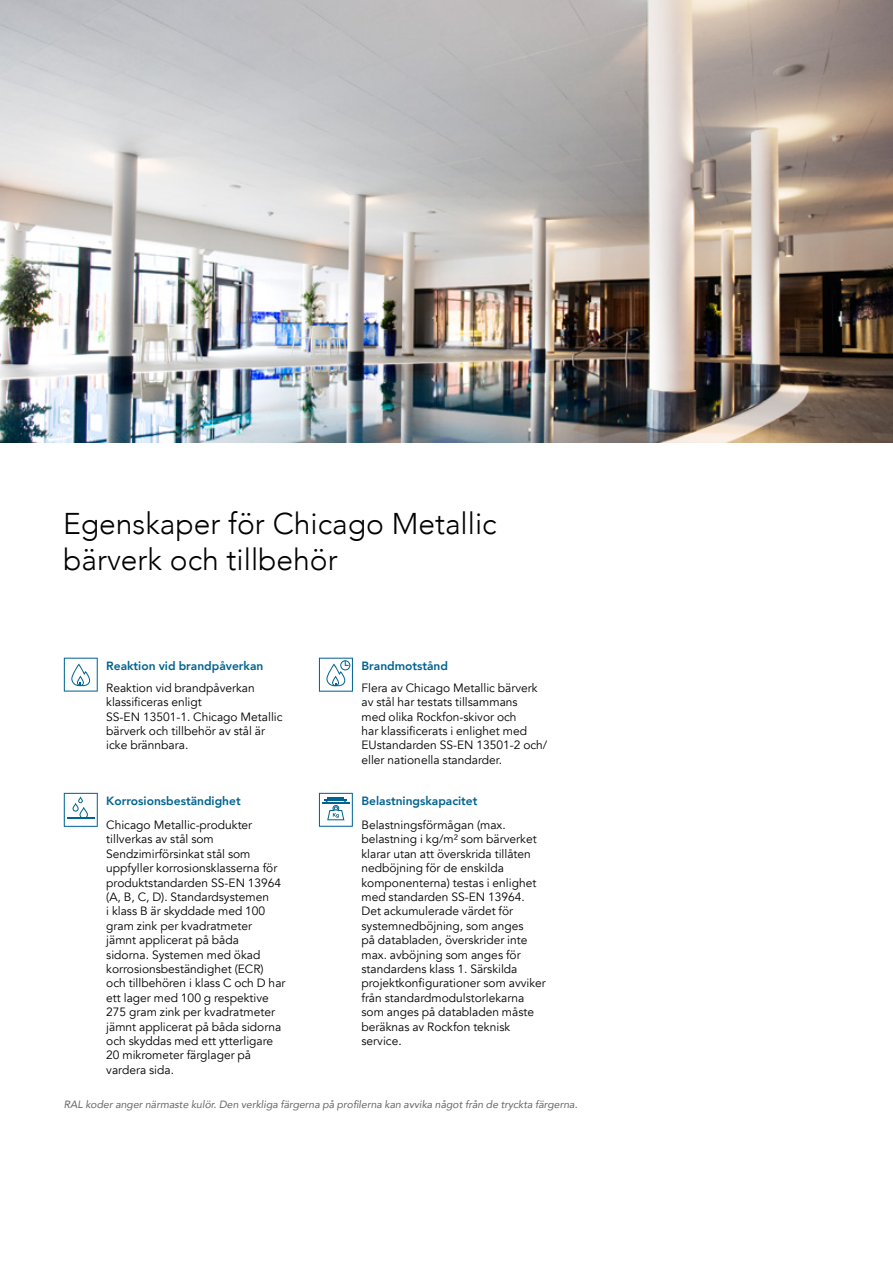
<style>
.page{position:relative;width:893px;height:1263px;background:#fff}
.page>*{position:absolute;margin:0;border:0;box-sizing:border-box;transform-origin:0 0}
.t1{font:300 30px/36px "Avenir";color:#000}
.t2{font:12px/14.4px "Avenir";color:#000}
.t3{font:800 12px "Avenir";color:#006390}
.t4{font:italic 10.5px "Avenir";color:#646567}
</style>
<div class="page">
<svg style="left:64px;top:658px;width:34px;height:34px"></svg>
<svg style="left:319px;top:658px;width:34px;height:34px"></svg>
<svg style="left:319px;top:793px;width:34px;height:34px"></svg>
<svg style="left:64px;top:793px;width:34px;height:34px"></svg>
<img style="left:0;top:0;width:893px;height:442px">
<h1 class="t1" style="left:63px;top:506px;width:435px">Egenskaper för Chicago Metallic bärverk och tillbehör</h1>
<p class="t3" style="left:106px;top:656px;width:159px">Reaktion vid brandpåverkan</p>
<p class="t2" style="left:106px;top:680px;width:178px">Reaktion vid brandpåverkan klassificeras enligt<br>SS-EN 13501-1. Chicago Metallic bärverk och tillbehör av stål är icke brännbara.</p>
<p class="t3" style="left:106px;top:791px;width:136px">Korrosionsbeständighet</p>
<p class="t2" style="left:106px;top:818px;width:181px">Chicago Metallic-produkter tillverkas av stål som<br>Sendzimirförsinkat stål som uppfyller korrosionsklasserna för produktstandarden SS-EN 13964 (A, B, C, D). Standardsystemen<br>i klass B är skyddade med 100 gram zink per kvadratmeter<br>jämnt applicerat på båda<br>sidorna. Systemen med ökad korrosionsbeständighet (ECR) och tillbehören i klass C och D har ett lager med 100 g respektive<br>275 gram zink per kvadratmeter jämnt applicerat på båda sidorna och skyddas med ett ytterligare<br>20 mikrometer färglager på vardera sida.</p>
<p class="t3" style="left:361px;top:656px;width:88px">Brandmotstånd</p>
<p class="t2" style="left:361px;top:680px;width:187px">Flera av Chicago Metallic bärverk av stål har testats tillsammans<br>med olika Rockfon-skivor och<br>har klassificerats i enlighet med<br>EUstandarden SS-EN 13501-2 och/ eller nationella standarder.</p>
<p class="t3" style="left:361px;top:791px;width:118px">Belastningskapacitet</p>
<p class="t2" style="left:361px;top:818px;width:186px">Belastningsförmågan (max. belastning i kg/m² som bärverket klarar utan att överskrida tillåten nedböjning för de enskilda komponenterna) testas i enlighet med standarden SS-EN 13964.<br>Det ackumulerade värdet för systemnedböjning, som anges<br>på databladen, överskrider inte max. avböjning som anges för standardens klass 1. Särskilda projektkonfigurationer som avviker från standardmodulstorlekarna som anges på databladen måste beräknas av Rockfon teknisk service.</p>
<p class="t4" style="left:64px;top:1098px;width:515px">RAL koder anger närmaste kulör. Den verkliga färgerna på profilerna kan avvika något från de tryckta färgerna.</p>
</div>
